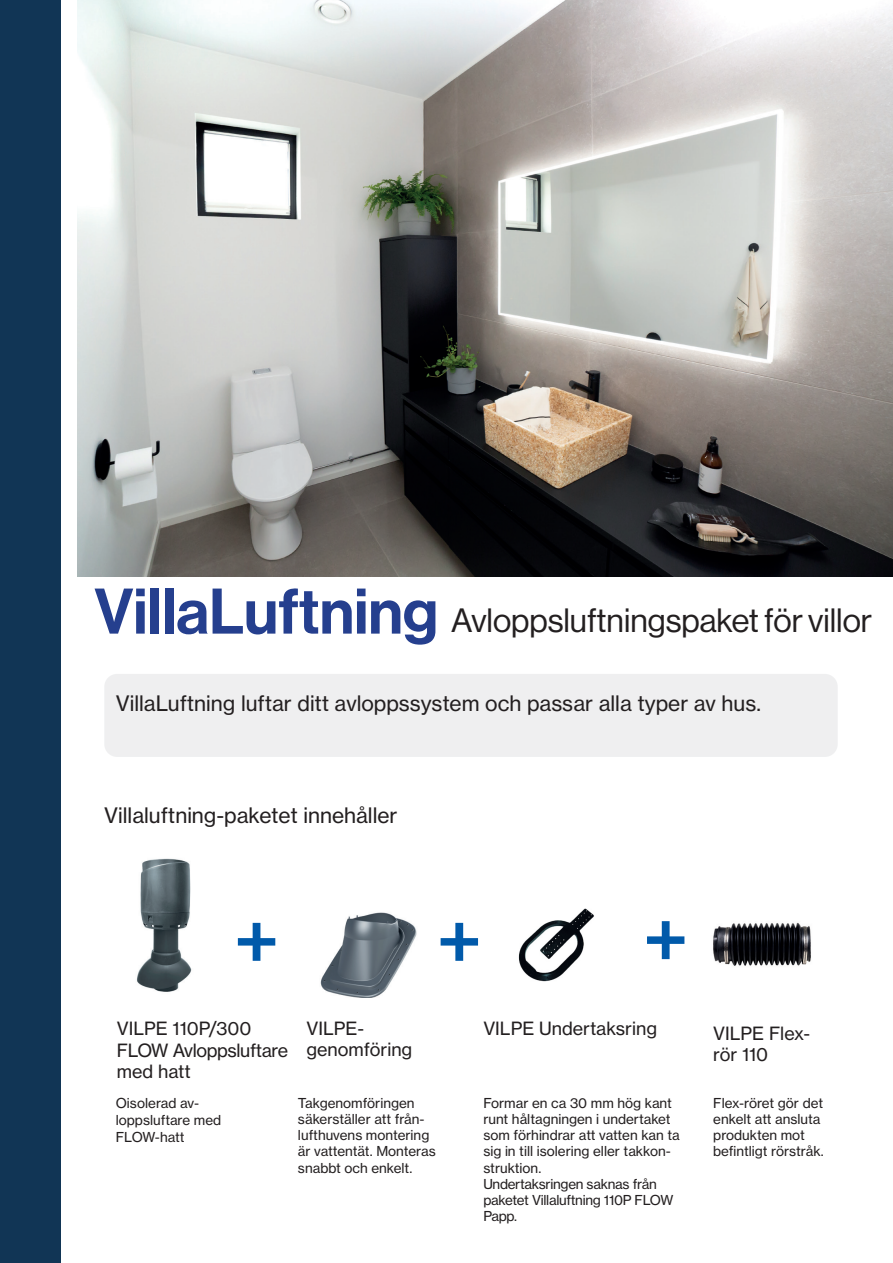
<style>
.page{position:relative;width:893px;height:1263px;background:#fff}
.page>*{position:absolute;margin:0;border:0;box-sizing:border-box;transform-origin:0 0}
.t1{font:75px "N Haas Grotesk DS Pro 65 Md";color:#015aaa}
.t2{font:63px "N Haas Grotesk DS Pro 65 Md";color:#253f8e}
.t3{font:33px "N Haas Grotesk DS Pro 55 Rg";color:#231f20}
.t4{font:21px "N Haas Grotesk TX Pro 55 Rg";color:#231f20}
.t5{font:18px/21px "N Haas Grotesk TX Pro 55 Rg";color:#231f20}
.t6{font:18px/21.6px "N Haas Grotesk TX Pro 55 Rg";letter-spacing:-.02em;color:#231f20}
.t7{font:13.5px/16.2px "N Haas Grotesk TX Pro 55 Rg";color:#231f20}
.t8{font:13.5px/16.2px "N Haas Grotesk TX Pro 55 Rg";letter-spacing:-.02em;color:#231f20}
</style>
<div class="page">
<div style="left:104px;top:674px;width:734px;height:83px;background:#efeff0;border-radius:13px"></div>
<img style="left:713px;top:922px;width:98px;height:44px">
<img style="left:320px;top:912px;width:97px;height:85px">
<img style="left:518px;top:908px;width:76px;height:74px">
<img style="left:77px;top:0;width:816px;height:576px">
<img style="left:136px;top:858px;width:56px;height:134px">
<div style="left:0;top:0;width:61px;height:1263px;background:#113555"></div>
<p class="t2" style="left:94px;top:575px;width:345px">VillaLuftning</p>
<p class="t3" style="left:451px;top:601px;width:422px">Avloppsluftningspaket för villor</p>
<p class="t4" style="left:116px;top:690px;width:646px">VillaLuftning luftar ditt avloppssystem och passar alla typer av hus.</p>
<p class="t4" style="left:104px;top:803px;width:295px">Villaluftning-paketet innehåller</p>
<p class="t1" style="left:235px;top:897px;width:44px">+</p>
<p class="t1" style="left:438px;top:897px;width:44px">+</p>
<p class="t1" style="left:644px;top:895px;width:44px">+</p>
<p class="t6" style="left:117px;top:1018px;width:173px">VILPE 110P/300<br>FLOW Avloppsluftare med hatt</p>
<p class="t5" style="left:306px;top:1018px;width:59px">VILPE-</p>
<p class="t5" style="left:306px;top:1039px;width:107px">genomföring</p>
<p class="t5" style="left:483px;top:1018px;width:175px">VILPE Undertaksring</p>
<p class="t5" style="left:713px;top:1022px;width:99px">VILPE Flex&shy;rör 110</p>
<p class="t7" style="left:116px;top:1094px;width:107px;line-height:17.2px">Oisolerad av&shy;loppsluftare med<br>FLOW-hatt</p>
<p class="t7" style="left:483px;top:1095px;width:198px">Formar en ca 30 mm hög kant runt håltagningen i undertaket som förhindrar att vatten kan ta sig in till isolering eller takkon&shy;struktion.</p>
<p class="t8" style="left:483px;top:1176px;width:192px">Undertaksringen saknas från paketet Villaluftning 110P FLOW<br>Papp.</p>
<p class="t7" style="left:298px;top:1095px;width:139px">Takgenomföringen säkerställer att från&shy;lufthuvens montering är vattentät. Monteras snabbt och enkelt.</p>
<p class="t7" style="left:713px;top:1095px;width:112px">Flex-röret gör det enkelt att ansluta produkten mot befintligt rörstråk.</p>
</div>
